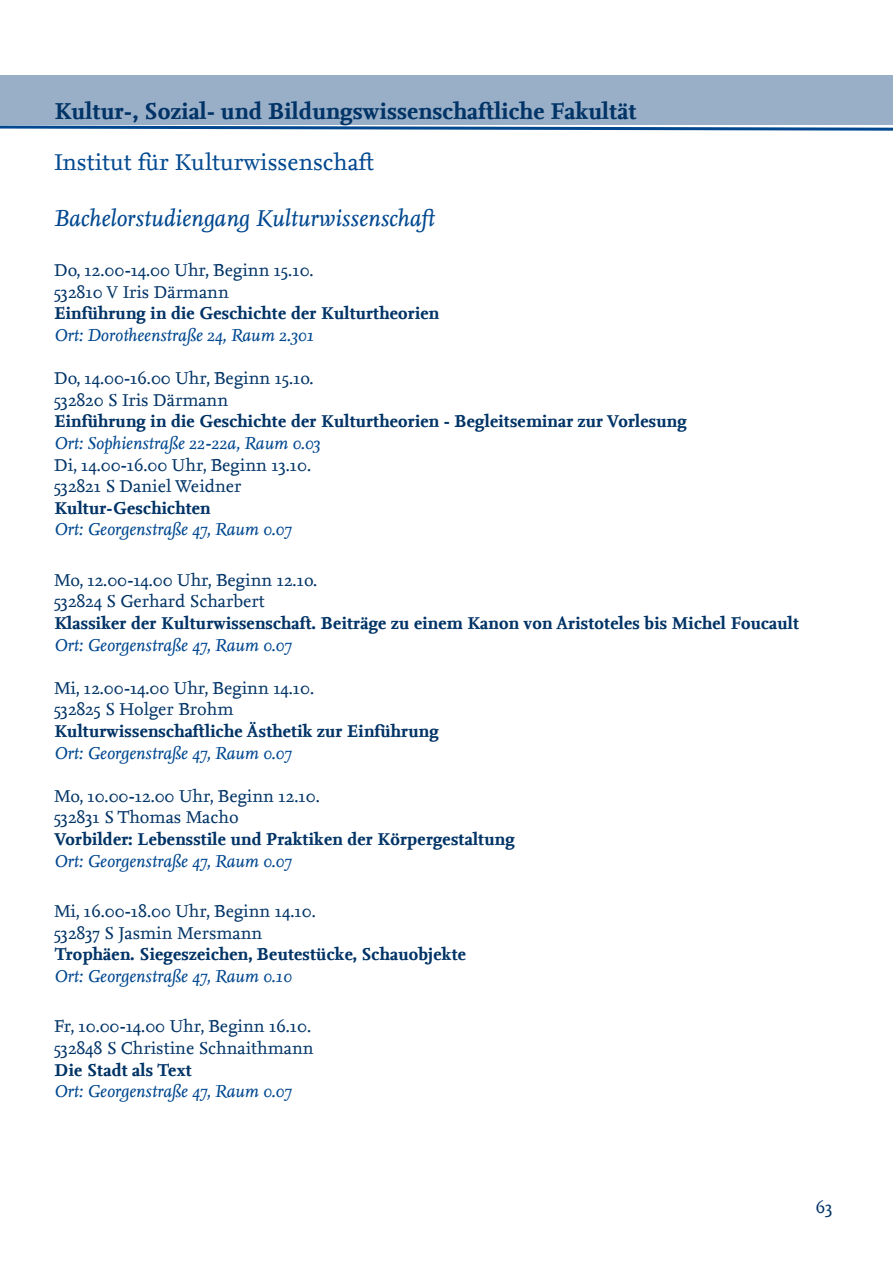
<style>
.page{position:relative;width:893px;height:1263px;background:#fff}
.page>*{position:absolute;margin:0;border:0;box-sizing:border-box;transform-origin:0 0}
.t1{font:700 24px "Nexus Serif";color:#036}
.t2{font:italic 24px "Nexus Serif";color:#014890}
.t3{font:24px "Nexus Serif";color:#014890}
.t4{font:18px "Nexus Serif";color:#036}
.t5{font:700 18px "Nexus Serif TF";color:#036}
.t6{font:italic 18px "Nexus Serif";color:#014890}
</style>
<div class="page">
<div style="left:0;top:75px;width:893px;height:49px;background:#99afc8"></div>
<svg style="left:0;top:124px;width:893px;height:7px"></svg>
<p class="t1" style="left:54px;top:98px;width:584px">Kultur-, Sozial- und Bildungswissenschaftliche Fakultät</p>
<p class="t3" style="left:54px;top:148px;width:322px">Institut für Kulturwissenschaft</p>
<p class="t2" style="left:54px;top:204px;width:382px">Bachelorstudiengang Kulturwissenschaft</p>
<p class="t4" style="left:54px;top:260px;width:261px">Do, 12.00-14.00 Uhr, Beginn 15.10.</p>
<p class="t4" style="left:54px;top:281px;width:176px">532810 V Iris Därmann</p>
<p class="t5" style="left:54px;top:303px;width:387px">Einführung in die Geschichte der Kulturtheorien</p>
<p class="t6" style="left:54px;top:325px;width:261px">Ort: Dorotheenstraße 24, Raum 2.301</p>
<p class="t4" style="left:54px;top:368px;width:261px">Do, 14.00-16.00 Uhr, Beginn 15.1o.</p>
<p class="t4" style="left:54px;top:389px;width:176px">532820 S Iris Därmann</p>
<p class="t5" style="left:54px;top:411px;width:634px">Einführung in die Geschichte der Kulturtheorien - Begleitseminar zur Vorlesung</p>
<p class="t6" style="left:54px;top:433px;width:268px">Ort: Sophienstraße 22-22a, Raum 0.03</p>
<p class="t4" style="left:54px;top:454px;width:259px">Di, 14.00-16.00 Uhr, Beginn 13.10.</p>
<p class="t4" style="left:54px;top:476px;width:189px">532821 S Daniel Weidner</p>
<p class="t5" style="left:54px;top:497px;width:158px">Kultur-Geschichten</p>
<p class="t6" style="left:54px;top:519px;width:239px">Ort: Georgenstraße 47, Raum 0.07</p>
<p class="t4" style="left:54px;top:569px;width:265px">Mo, 12.00-14.00 Uhr, Beginn 12.1o.</p>
<p class="t4" style="left:54px;top:591px;width:212px">532824 S Gerhard Scharbert</p>
<p class="t5" style="left:54px;top:613px;width:746px">Klassiker der Kulturwissenschaft. Beiträge zu einem Kanon von Aristoteles bis Michel Foucault</p>
<p class="t6" style="left:54px;top:634px;width:239px">Ort: Georgenstraße 47, Raum 0.07</p>
<p class="t4" style="left:54px;top:677px;width:262px">Mi, 12.00-14.00 Uhr, Beginn 14.10.</p>
<p class="t4" style="left:54px;top:699px;width:181px">532825 S Holger Brohm</p>
<p class="t5" style="left:54px;top:721px;width:386px">Kulturwissenschaftliche Ästhetik zur Einführung</p>
<p class="t6" style="left:54px;top:742px;width:239px">Ort: Georgenstraße 47, Raum 0.07</p>
<p class="t4" style="left:54px;top:785px;width:267px">Mo, 10.00-12.00 Uhr, Beginn 12.10.</p>
<p class="t4" style="left:54px;top:807px;width:186px">532831 S Thomas Macho</p>
<p class="t5" style="left:54px;top:829px;width:462px">Vorbilder: Lebensstile und Praktiken der Körpergestaltung</p>
<p class="t6" style="left:54px;top:850px;width:239px">Ort: Georgenstraße 47, Raum 0.07</p>
<p class="t4" style="left:54px;top:901px;width:263px">Mi, 16.00-18.00 Uhr, Beginn 14.10.</p>
<p class="t4" style="left:54px;top:922px;width:210px">532837 S Jasmin Mersmann</p>
<p class="t5" style="left:54px;top:944px;width:413px">Trophäen. Siegeszeichen, Beutestücke, Schauobjekte</p>
<p class="t6" style="left:54px;top:965px;width:239px">Ort: Georgenstraße 47, Raum 0.10</p>
<p class="t4" style="left:54px;top:1016px;width:259px">Fr, 10.00-14.00 Uhr, Beginn 16.10.</p>
<p class="t4" style="left:54px;top:1037px;width:261px">532848 S Christine Schnaithmann</p>
<p class="t5" style="left:54px;top:1059px;width:139px">Die Stadt als Text</p>
<p class="t6" style="left:54px;top:1081px;width:239px">Ort: Georgenstraße 47, Raum 0.07</p>
<p class="t4" style="left:816px;top:1196px;width:18px">63</p>
</div>
